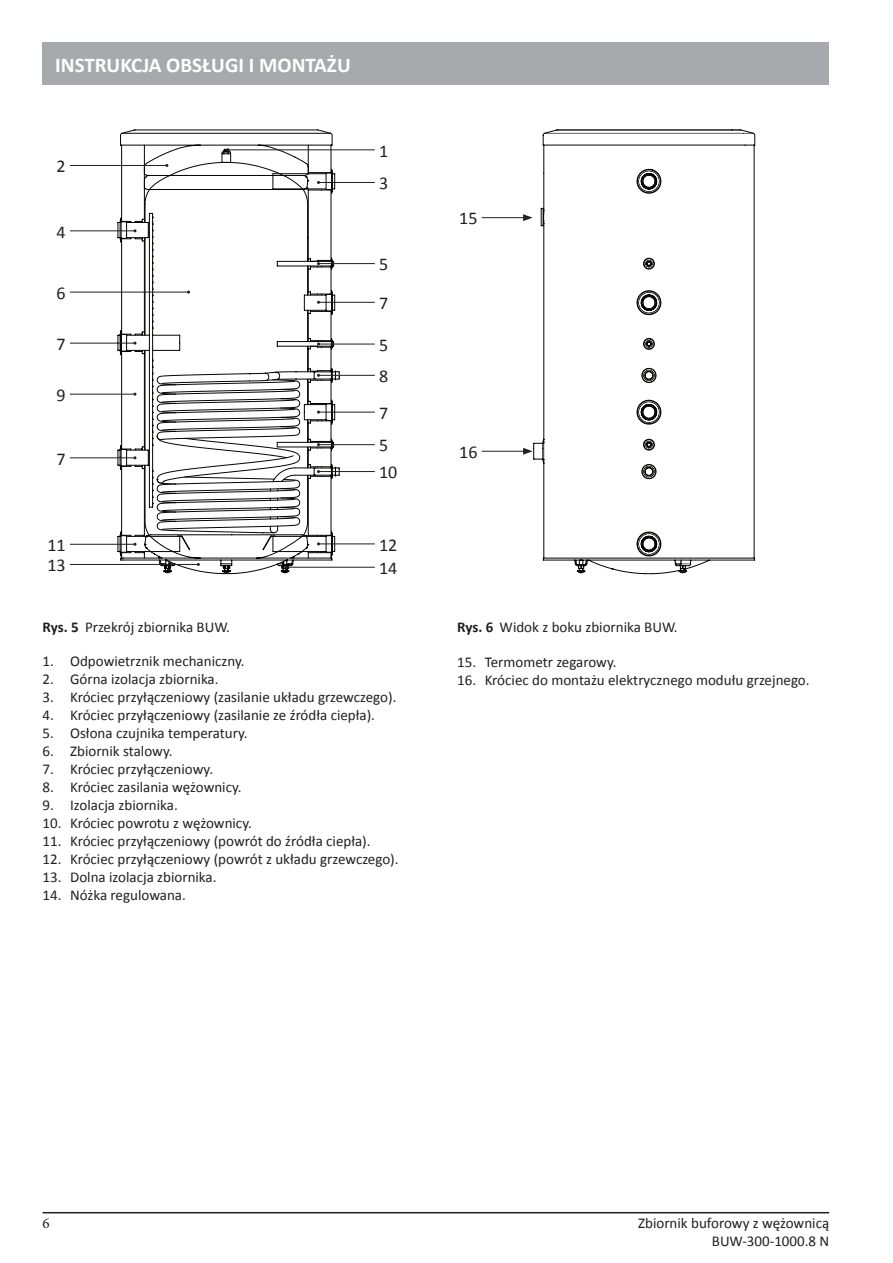
<style>
.page{position:relative;width:893px;height:1263px;background:#fff}
.page>*{position:absolute;margin:0;border:0;box-sizing:border-box;transform-origin:0 0}
.t1{font:700 21px "Calibri";color:#fff}
.t2{font:18px/32.7px "Calibri";color:#231f20}
.t3{font:15px/18px "Calibri";color:#231f20;text-align:right}
.t4{font:15px "Minion Pro";color:#231f20}
.s1{font-weight:700}
</style>
<div class="page">
<div style="left:43px;top:43px;width:786px;height:42px;background:#a8a9ad"></div>
<hr style="left:43px;top:1212px;width:786px;height:1px;background:#231f20">
<svg style="left:117px;top:129px;width:223px;height:445px"></svg>
<hr style="left:277px;top:447px;width:54px;height:1px;background:#040503">
<hr style="left:277px;top:442px;width:54px;height:1px;background:#040503">
<hr style="left:275px;top:536px;width:51px;height:1px;background:#040503">
<hr style="left:273px;top:551px;width:50px;height:1px;background:#040503">
<hr style="left:129px;top:551px;width:51px;height:1px;background:#040503">
<hr style="left:127px;top:536px;width:51px;height:1px;background:#040503">
<hr style="left:273px;top:173px;width:53px;height:1px;background:#040503">
<hr style="left:273px;top:189px;width:53px;height:1px;background:#040503">
<hr style="left:145px;top:465px;width:1px;height:51px;background:#040503">
<hr style="left:145px;top:350px;width:1px;height:100px;background:#040503">
<hr style="left:145px;top:238px;width:1px;height:97px;background:#040503">
<svg style="left:307px;top:266px;width:1px;height:29px"></svg>
<hr style="left:307px;top:310px;width:1px;height:32px;background:#040503">
<svg style="left:542px;top:129px;width:213px;height:40px"></svg>
<hr style="left:228px;top:149px;width:147px;height:1px;background:#231f20">
<hr style="left:318px;top:182px;width:57px;height:1px;background:#231f20">
<hr style="left:318px;top:263px;width:57px;height:1px;background:#231f20">
<hr style="left:318px;top:344px;width:57px;height:1px;background:#231f20">
<hr style="left:318px;top:375px;width:57px;height:1px;background:#231f20">
<hr style="left:318px;top:302px;width:57px;height:1px;background:#231f20">
<hr style="left:318px;top:412px;width:57px;height:1px;background:#231f20">
<hr style="left:318px;top:444px;width:57px;height:1px;background:#231f20">
<hr style="left:318px;top:471px;width:57px;height:1px;background:#231f20">
<hr style="left:318px;top:543px;width:57px;height:1px;background:#231f20">
<svg style="left:156px;top:343px;width:164px;height:209px"></svg>
<hr style="left:286px;top:567px;width:89px;height:1px;background:#231f20">
<hr style="left:482px;top:451px;width:43px;height:1px;background:#231f20">
<hr style="left:482px;top:217px;width:43px;height:1px;background:#231f20">
<svg style="left:523px;top:169px;width:232px;height:405px"></svg>
<hr style="left:70px;top:230px;width:65px;height:1px;background:#231f20">
<hr style="left:70px;top:343px;width:65px;height:1px;background:#231f20">
<hr style="left:70px;top:394px;width:65px;height:1px;background:#231f20">
<hr style="left:70px;top:457px;width:65px;height:1px;background:#231f20">
<hr style="left:70px;top:165px;width:97px;height:1px;background:#231f20">
<svg style="left:148px;top:148px;width:156px;height:43px"></svg>
<hr style="left:70px;top:544px;width:65px;height:1px;background:#231f20">
<hr style="left:70px;top:564px;width:128px;height:1px;background:#231f20">
<hr style="left:70px;top:292px;width:119px;height:1px;background:#231f20">
<h1 class="t1" style="left:55px;top:51px;width:297px">INSTRUKCJA OBSŁUGI I MONTAŻU</h1>
<p class="t2" style="left:57px;top:150px;width:11px">2</p>
<p class="t2" style="left:57px;top:215px;width:11px">4</p>
<p class="t2" style="left:57px;top:277px;width:11px">6</p>
<p class="t2" style="left:57px;top:328px;width:11px">7</p>
<p class="t2" style="left:57px;top:379px;width:11px">9</p>
<p class="t2" style="left:57px;top:442px;width:11px">7</p>
<p class="t2" style="left:47px;top:535px;width:20px;line-height:20.2px">11<br>13</p>
<p class="t2" style="left:379px;top:134px;width:11px">1<br>3</p>
<p class="t2" style="left:379px;top:248px;width:11px">5</p>
<p class="t2" style="left:379px;top:287px;width:11px">7</p>
<p class="t2" style="left:379px;top:329px;width:11px;line-height:31.2px">5<br>8</p>
<p class="t2" style="left:379px;top:397px;width:11px">7<br>5</p>
<p class="t2" style="left:379px;top:456px;width:20px">10</p>
<p class="t2" style="left:379px;top:533px;width:20px;line-height:23.4px">12<br>14</p>
<p class="t2" style="left:459px;top:202px;width:20px">15</p>
<p class="t2" style="left:459px;top:436px;width:20px">16</p>
<p class="t3" style="left:43px;top:618px;width:189px"><span class="s1">Rys. 5</span> Przekrój zbiornika BUW.</p>
<p class="t3" style="left:457px;top:618px;width:222px"><span class="s1">Rys. 6</span> Widok z boku zbiornika BUW.</p>
<p class="t3" style="left:43px;top:652px;width:204px">1. Odpowietrznik mechaniczny.</p>
<p class="t3" style="left:43px;top:670px;width:178px">2. Górna izolacja zbiornika.</p>
<p class="t3" style="left:43px;top:688px;width:355px">3. Króciec przyłączeniowy (zasilanie układu grzewczego).</p>
<p class="t3" style="left:43px;top:706px;width:334px">4. Króciec przyłączeniowy (zasilanie ze źródła ciepła).</p>
<p class="t3" style="left:43px;top:724px;width:207px">5. Osłona czujnika temperatury.</p>
<p class="t3" style="left:43px;top:742px;width:132px">6. Zbiornik stalowy.</p>
<p class="t3" style="left:43px;top:760px;width:172px">7. Króciec przyłączeniowy.</p>
<p class="t3" style="left:43px;top:778px;width:201px">8. Króciec zasilania wężownicy.</p>
<p class="t3" style="left:43px;top:796px;width:137px">9. Izolacja zbiornika.</p>
<p class="t3" style="left:43px;top:814px;width:211px">10. Króciec powrotu z wężownicy.</p>
<p class="t3" style="left:43px;top:832px;width:330px">11. Króciec przyłączeniowy (powrót do źródła ciepła).</p>
<p class="t3" style="left:43px;top:850px;width:358px">12. Króciec przyłączeniowy (powrót z układu grzewczego).</p>
<p class="t3" style="left:43px;top:868px;width:175px">13. Dolna izolacja zbiornika.</p>
<p class="t3" style="left:43px;top:886px;width:145px">14. Nóżka regulowana.</p>
<p class="t3" style="left:457px;top:653px;width:161px">15. Termometr zegarowy.</p>
<p class="t3" style="left:457px;top:671px;width:354px">16. Króciec do montażu elektrycznego modułu grzejnego.</p>
<p class="t4" style="left:43px;top:1213px;width:9px">6</p>
<p class="t3" style="left:638px;top:1214px;width:193px">Zbiornik buforowy z wężownicą<br>BUW-300-1000.8 N</p>
</div>
